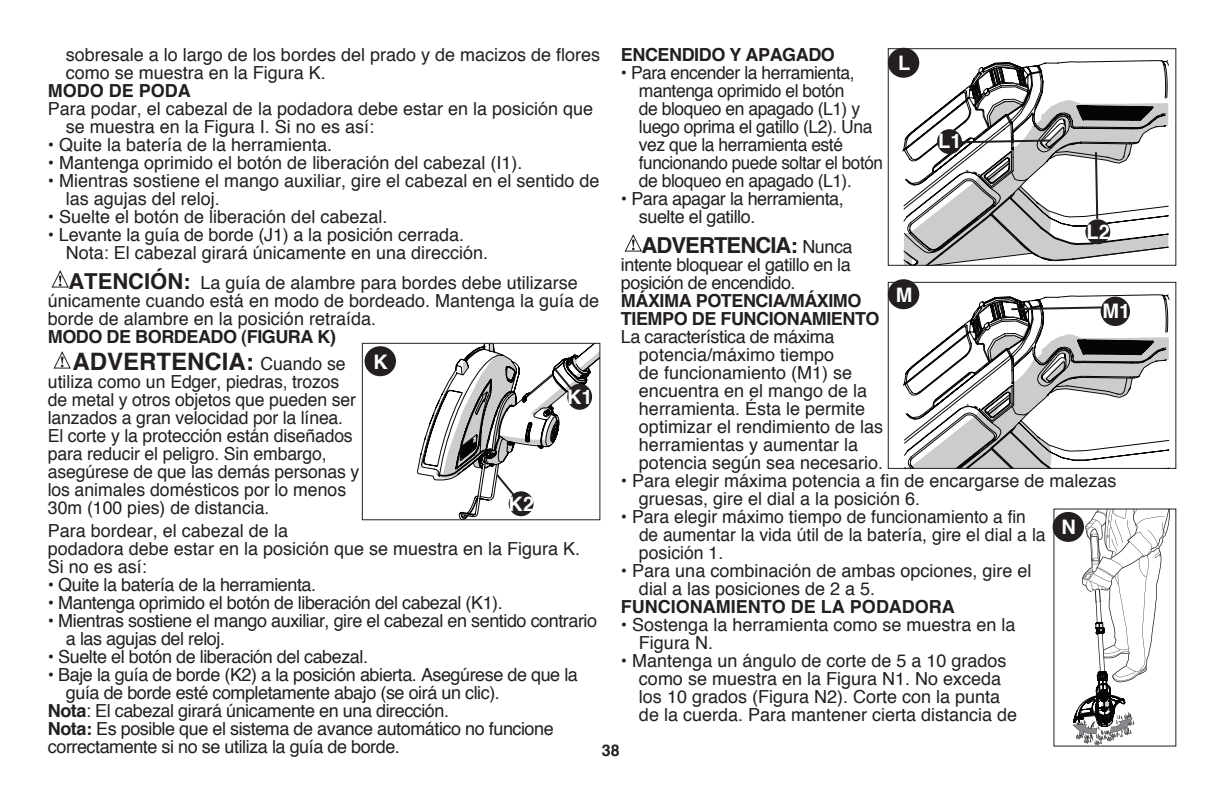
<style>
.page{position:relative;width:1224px;height:792px;background:#fff}
.page>*{position:absolute;margin:0;border:0;box-sizing:border-box;transform-origin:0 0}
.t1{font:700 24px "Helvetica";color:#231f20}
.t2{font:700 22px "Helvetica";letter-spacing:-.04em;color:#231f20}
.t3{font:700 20px "Helvetica";color:#fff}
.t4{font:18px/18px "Helvetica";color:#231f20}
.t5{font:18px/18px "Helvetica";letter-spacing:-.025em;color:#231f20}
.t6{font:700 18px/18px "Helvetica";letter-spacing:-.025em;color:#231f20}
.t7{font:700 18px "Helvetica";color:#231f20}
.t8{font:700 16px "Helvetica";color:#231f20}
.s1{font-weight:400;font-size:18px}
.s2{font-weight:700;font-size:22px}
.s3{font-weight:700}
</style>
<div class="page">
<svg style="left:51px;top:270px;width:18px;height:18px"></svg>
<svg style="left:53px;top:351px;width:18px;height:18px"></svg>
<svg style="left:624px;top:234px;width:17px;height:18px"></svg>
<svg style="left:1072px;top:511px;width:98px;height:233px"></svg>
<div style="left:1053px;top:512px;width:31px;height:30px;background:#231f20;border-radius:50%"></div>
<div style="left:365px;top:346px;width:31px;height:30px;background:#231f20;border-radius:50%"></div>
<svg style="left:417px;top:342px;width:183px;height:178px"></svg>
<svg style="left:919px;top:60px;width:250px;height:193px"></svg>
<svg style="left:903px;top:66px;width:230px;height:198px"></svg>
<div style="left:888px;top:48px;width:288px;height:218px;border:1px solid #231f20"></div>
<div style="left:888px;top:48px;width:31px;height:30px;background:#231f20;border-radius:50%"></div>
<div style="left:937px;top:129px;width:25px;height:25px;background:#231f20;border-radius:50%"></div>
<svg style="left:961px;top:138px;width:92px;height:6px"></svg>
<div style="left:1085px;top:219px;width:25px;height:25px;background:#231f20;border-radius:50%"></div>
<svg style="left:1094px;top:150px;width:5px;height:70px"></svg>
<svg style="left:917px;top:294px;width:253px;height:161px"></svg>
<div style="left:888px;top:282px;width:288px;height:187px;border:1px solid #231f20"></div>
<div style="left:888px;top:279px;width:31px;height:30px;background:#231f20;border-radius:50%"></div>
<div style="left:1101px;top:297px;width:29px;height:29px;background:#231f20;border-radius:50%"></div>
<svg style="left:903px;top:301px;width:230px;height:167px"></svg>
<p class="t6" style="left:621px;top:46px;width:215px">ENCENDIDO Y APAGADO</p>
<p class="t5" style="left:639px;top:64px;width:245px;text-indent:-18px">• Para encender la herramienta, mantenga oprimido el botón<br>de bloqueo en apagado (L1) y luego oprima el gatillo (L2). Una vez que la herramienta esté funcionando puede soltar el botón de bloqueo en apagado (L1).</p>
<p class="t5" style="left:639px;top:190px;width:206px;text-indent:-18px">• Para apagar la herramienta, suelte el gatillo.</p>
<p class="t2" style="left:641px;top:228px;width:213px">ADVERTENCIA: <span class="s1">Nunca</span></p>
<p class="t5" style="left:621px;top:256px;width:231px">intente bloquear el gatillo en la posición de encendido.</p>
<p class="t6" style="left:621px;top:292px;width:260px">MÁXIMA POTENCIA/MÁXIMO<br>TIEMPO DE FUNCIONAMIENTO</p>
<p class="t4" style="left:639px;top:328px;width:246px;text-indent:-18px">La característica de máxima potencia/máximo tiempo<br>de funcionamiento (M1) se encuentra en el mango de la herramienta. Ésta le permite optimizar el rendimiento de las herramientas y aumentar la potencia según sea necesario.</p>
<p class="t4" style="left:639px;top:472px;width:479px;text-indent:-18px">• Para elegir máxima potencia a fin de encargarse de malezas gruesas, gire el dial a la posición 6.</p>
<p class="t4" style="left:639px;top:508px;width:408px;text-indent:-18px">• Para elegir máximo tiempo de funcionamiento a fin de aumentar la vida útil de la batería, gire el dial a la posición 1.</p>
<p class="t4" style="left:639px;top:562px;width:394px;text-indent:-18px">• Para una combinación de ambas opciones, gire el dial a las posiciones de 2 a 5.</p>
<p class="t7" style="left:621px;top:592px;width:335px">FUNCIONAMIENTO DE LA PODADORA</p>
<p class="t4" style="left:639px;top:616px;width:378px;text-indent:-18px">• Sostenga la herramienta como se muestra en la<br>Figura N.</p>
<p class="t4" style="left:639px;top:652px;width:380px;text-indent:-18px">• Mantenga un ángulo de corte de 5 a 10 grados como se muestra en la Figura N1. No exceda los 10 grados (Figura N2). Corte con la punta de la cuerda. Para mantener cierta distancia de</p>
<p class="t4" style="left:66px;top:46px;width:536px">sobresale a lo largo de los bordes del prado y de macizos de flores como se muestra en la Figura K.</p>
<p class="t7" style="left:48px;top:76px;width:145px">MODO DE PODA</p>
<p class="t4" style="left:66px;top:100px;width:529px;text-indent:-18px">Para podar, el cabezal de la podadora debe estar en la posición que se muestra en la Figura I. Si no es así:</p>
<p class="t4" style="left:48px;top:136px;width:286px">• Quite la batería de la herramienta.</p>
<p class="t4" style="left:48px;top:154px;width:476px">• Mantenga oprimido el botón de liberación del cabezal (I1).</p>
<p class="t4" style="left:66px;top:172px;width:535px;text-indent:-18px">• Mientras sostiene el mango auxiliar, gire el cabezal en el sentido de las agujas del reloj.</p>
<p class="t4" style="left:48px;top:208px;width:341px">• Suelte el botón de liberación del cabezal.</p>
<p class="t4" style="left:66px;top:226px;width:424px;text-indent:-18px">• Levante la guía de borde (J1) a la posición cerrada.<br>Nota: El cabezal girará únicamente en una dirección.</p>
<p class="t4" style="left:48px;top:274px;width:553px;text-indent:20px"><span class="s2">ATENCIÓN:</span> La guía de alambre para bordes debe utilizarse únicamente cuando está en modo de bordeado. Mantenga la guía de borde de alambre en la posición retraída.</p>
<p class="t6" style="left:48px;top:328px;width:290px">MODO DE BORDEADO (FIGURA K)</p>
<h1 class="t1" style="left:72px;top:342px;width:275px">ADVERTENCIA: <span class="s1">Cuando se</span></h1>
<p class="t4" style="left:48px;top:373px;width:313px">utiliza como un Edger, piedras, trozos de metal y otros objetos que pueden ser lanzados a gran velocidad por la línea.<br>El corte y la protección están diseñados para reducir el peligro. Sin embargo, asegúrese de que las demás personas y los animales domésticos por lo menos 30m (100 pies) de distancia.</p>
<p class="t4" style="left:48px;top:522px;width:534px">Para bordear, el cabezal de la<br>podadora debe estar en la posición que se muestra en la Figura K.<br>Si no es así:</p>
<p class="t5" style="left:48px;top:576px;width:270px">• Quite la batería de la herramienta.</p>
<p class="t5" style="left:48px;top:594px;width:456px">• Mantenga oprimido el botón de liberación del cabezal (K1).</p>
<p class="t5" style="left:66px;top:612px;width:533px;text-indent:-18px">• Mientras sostiene el mango auxiliar, gire el cabezal en sentido contrario a las agujas del reloj.</p>
<p class="t5" style="left:48px;top:648px;width:322px">• Suelte el botón de liberación del cabezal.</p>
<p class="t5" style="left:48px;top:666px;width:532px">• Baje la guía de borde (K2) a la posición abierta. Asegúrese de que la</p>
<p class="t5" style="left:66px;top:684px;width:436px">guía de borde esté completamente abajo (se oirá un clic).</p>
<p class="t5" style="left:48px;top:702px;width:403px"><span class="s3">Nota</span>: El cabezal girará únicamente en una dirección.</p>
<p class="t5" style="left:48px;top:720px;width:507px"><span class="s3">Nota:</span> Es posible que el sistema de avance automático no funcione</p>
<p class="t5" style="left:48px;top:738px;width:354px">correctamente si no se utiliza la guía de borde.</p>
<p class="t3" style="left:898px;top:47px;width:14px">L</p>
<p class="t3" style="left:938px;top:125px;width:25px">L1</p>
<p class="t3" style="left:1087px;top:215px;width:25px">L2</p>
<p class="t3" style="left:896px;top:279px;width:18px">M</p>
<p class="t3" style="left:1102px;top:295px;width:29px">M1</p>
<p class="t3" style="left:374px;top:346px;width:16px">K</p>
<p class="t3" style="left:567px;top:380px;width:27px">K1</p>
<p class="t3" style="left:509px;top:487px;width:27px">K2</p>
<p class="t3" style="left:1062px;top:511px;width:16px">N</p>
<p class="t8" style="left:602px;top:737px;width:19px">38</p>
</div>
